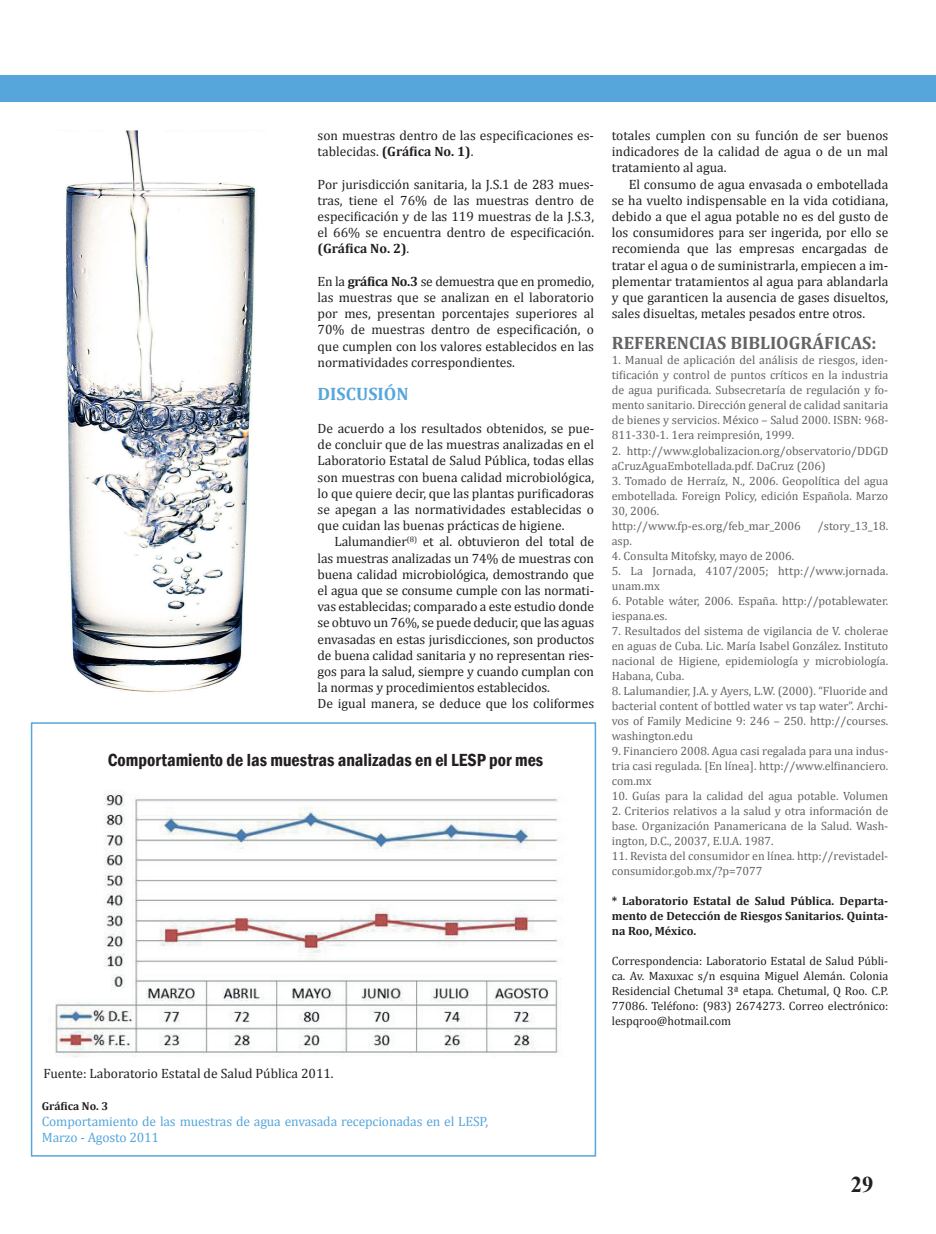
<style>
.page{position:relative;width:936px;height:1234px;background:#fff}
.page>*{position:absolute;margin:0;border:0;box-sizing:border-box;transform-origin:0 0}
.t1{font:700 22.5px "Times New Roman";color:#231f20}
.t2{font:600 condensed 18px "Franklin Gothic";color:#231f20}
.t3{font:700 18px "Cambria";color:#636366}
.t4{font:700 18px "Cambria";color:#57a6db}
.t5{font:13.5px/16.2px "Cambria";letter-spacing:-.01em;color:#231f20;text-align:justify}
.t6{font:13.5px/16.2px "Cambria";letter-spacing:-.01em;color:#57a6db}
.t7{font:12px/15px "Cambria";color:#636366;text-align:justify}
.t8{font:12px/15px "Cambria";color:#231f20;text-align:justify}
.t9{font:700 12px/15px "Cambria";color:#231f20;text-align:justify}
.t10{font:700 11.55px "Cambria";color:#231f20}
.s1{font-weight:700}
</style>
<div class="page">
<div style="left:0;top:76px;width:935px;height:26px;background:#57a6db"></div>
<img style="left:55px;top:793px;width:504px;height:263px">
<div style="left:31px;top:722px;width:565px;height:434px;border:2px solid #57a6db"></div>
<img style="left:65px;top:131px;width:191px;height:561px">
<p class="t5" style="left:317px;top:127px;width:278px">son muestras dentro de las especificaciones es&shy;tablecidas. <span class="s1">(Gráfica No. 1)</span>.</p>
<p class="t5" style="left:317px;top:176px;width:278px">Por jurisdicción sanitaria, la J.S.1 de 283 mues&shy;tras, tiene el 76% de las muestras dentro de especificación y de las 119 muestras de la J.S.3, el 66% se encuentra dentro de especificación. <span class="s1">(Gráfica No. 2)</span>.</p>
<p class="t5" style="left:317px;top:273px;width:278px">En la <span class="s1">gráfica No.3</span> se demuestra que en promedio, las muestras que se analizan en el laboratorio por mes, presentan porcentajes superiores al 70% de muestras dentro de especificación, o que cumplen con los valores establecidos en las normatividades correspondientes.</p>
<h2 class="t4" style="left:317px;top:381px;width:92px">DISCUSIÓN</h2>
<p class="t5" style="left:317px;top:420px;width:278px">De acuerdo a los resultados obtenidos, se pue&shy;de concluir que de las muestras analizadas en el Laboratorio Estatal de Salud Pública, todas ellas son muestras con buena calidad microbiológica, lo que quiere decir, que las plantas purificadoras se apegan a las normatividades establecidas o que cuidan las buenas prácticas de higiene.</p>
<p class="t5" style="left:317px;top:533px;width:278px;text-align:left;text-indent:17px">Lalumandier<sup>(8)</sup> et al. obtuvieron del total de las muestras analizadas un 74% de muestras con buena calidad microbiológica, demostrando que el agua que se consume cumple con las normati&shy;vas establecidas; comparado a este estudio donde se obtuvo un 76%, se puede deducir, que las aguas envasadas en estas jurisdicciones, son productos de buena calidad sanitaria y no representan ries&shy;gos para la salud, siempre y cuando cumplan con la normas y procedimientos establecidos.<br>De igual manera, se deduce que los coliformes</p>
<h2 class="t2" style="left:108px;top:748px;width:437px">Comportamiento de las muestras analizadas en el LESP por mes</h2>
<p class="t5" style="left:43px;top:1064px;width:292px">Fuente: Laboratorio Estatal de Salud Pública 2011.</p>
<p class="t10" style="left:42px;top:1097px;width:68px">Gráfica No. 3</p>
<p class="t6" style="left:42px;top:1112px;width:448px">Comportamiento de las muestras de agua envasada recepcionadas en el LESP,<br>Marzo - Agosto 2011</p>
<p class="t5" style="left:611px;top:127px;width:278px">totales cumplen con su función de ser buenos indicadores de la calidad de agua o de un mal tratamiento al agua.</p>
<p class="t5" style="left:611px;top:176px;width:278px;text-indent:17px">El consumo de agua envasada o embotellada se ha vuelto indispensable en la vida cotidiana, debido a que el agua potable no es del gusto de los consumidores para ser ingerida, por ello se recomienda que las empresas encargadas de tratar el agua o de suministrarla, empiecen a im&shy;plementar tratamientos al agua para ablandarla y que garanticen la ausencia de gases disueltos, sales disueltas, metales pesados entre otros.</p>
<h2 class="t3" style="left:611px;top:330px;width:141px">Referencias Biblio</h2>
<h2 class="t3" style="left:788px;top:330px;width:89px">gráficas:</h2>
<p class="t7" style="left:611px;top:353px;width:278px">1. Manual de aplicación del análisis de riesgos, iden&shy;tificación y control de puntos críticos en la industria de agua purificada. Subsecretaría de regulación y fo&shy;mento sanitario. Dirección general de calidad sanitaria de bienes y servicios. México – Salud 2000. ISBN: 968- 811-330-1. 1era reimpresión, 1999.</p>
<p class="t7" style="left:611px;top:443px;width:278px">2. http://www.globalizacion.org/observatorio/DDGD aCruzAguaEmbotellada.pdf. DaCruz (206)</p>
<p class="t7" style="left:611px;top:473px;width:278px;text-align:left">3. Tomado de Herraíz, N., 2006. Geopolítica del agua embotellada. Foreign Policy, edición Española. Marzo 30, 2006.<br>http://www.fp-es.org/feb_mar_2006</p>
<p class="t7" style="left:817px;top:518px;width:72px">/story_13_18.</p>
<p class="t7" style="left:611px;top:533px;width:22px">asp.</p>
<p class="t7" style="left:611px;top:548px;width:184px">4. Consulta Mitofsky, mayo de 2006.</p>
<p class="t7" style="left:611px;top:563px;width:278px">5. La Jornada, 4107/2005; http://www.jornada. unam.mx</p>
<p class="t7" style="left:611px;top:593px;width:278px">6. Potable wáter, 2006. España. http://potablewater. iespana.es.</p>
<p class="t7" style="left:611px;top:623px;width:278px">7. Resultados del sistema de vigilancia de V. cholerae en aguas de Cuba. Lic. María Isabel González. Instituto nacional de Higiene, epidemiología y microbiología.<br>Habana, Cuba.</p>
<p class="t7" style="left:611px;top:683px;width:278px">8. Lalumandier, J.A. y Ayers, L.W. (2000). “Fluoride and bacterial content of bottled water vs tap water”. Archi&shy;vos of Family Medicine 9: 246 – 250. http://courses. washington.edu</p>
<p class="t7" style="left:611px;top:743px;width:278px">9. Financiero 2008. Agua casi regalada para una indus&shy;tria casi regulada. [En línea]. http://www.elfinanciero. com.mx</p>
<p class="t7" style="left:611px;top:788px;width:278px">10. Guías para la calidad del agua potable. Volumen</p>
<p class="t7" style="left:611px;top:803px;width:278px">2. Criterios relativos a la salud y otra información de base. Organización Panamericana de la Salud. Wash&shy;ington, D.C., 20037, E.U.A. 1987.</p>
<p class="t7" style="left:611px;top:848px;width:278px">11. Revista del consumidor en línea. http://revistadel&shy;consumidor.gob.mx/?p=7077</p>
<p class="t9" style="left:611px;top:892px;width:278px">* Laboratorio Estatal de Salud Pública. Departa&shy;mento de Detección de Riesgos Sanitarios. Quinta&shy;na Roo, México.</p>
<p class="t8" style="left:611px;top:953px;width:278px">Correspondencia: Laboratorio Estatal de Salud Públi&shy;ca. Av. Maxuxac s/n esquina Miguel Alemán. Colonia Residencial Chetumal 3ª etapa. Chetumal, Q Roo. C.P.<br>77086. Teléfono: (983) 2674273. Correo electrónico: lespqroo@hotmail.com</p>
<h1 class="t1" style="left:850px;top:1168px;width:24px">29</h1>
</div>
